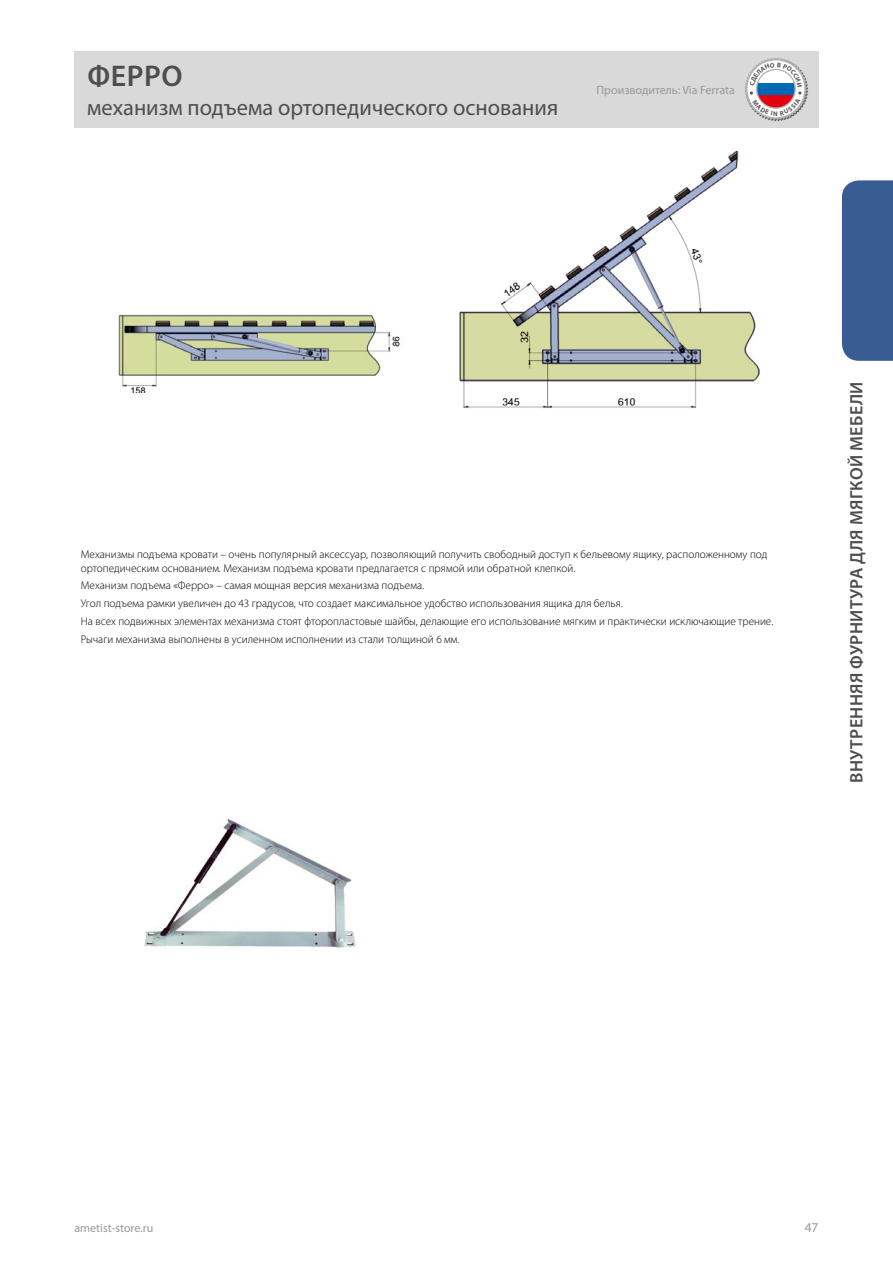
<style>
.page{position:relative;width:893px;height:1263px;background:#fff}
.page>*{position:absolute;margin:0;border:0;box-sizing:border-box;transform-origin:0 0}
.t1{font:600 30px "Myriad Pro";letter-spacing:.02em;color:#4e4e4d}
.t2{font:22.5px "Myriad Pro";color:#4e4e4d}
.t3{font:600 18px "Myriad Pro";letter-spacing:.02em;color:#4e4e4d}
.t4{font:13.5px "Myriad Pro";color:#989999}
.t5{font:12px "Myriad Pro";color:#989999}
.t6{font:300 11.25px/17.7px "Myriad Pro";color:#000}
</style>
<div class="page">
<div style="left:842px;top:180px;width:51px;height:181px;background:#395d92"></div>
<div style="left:74px;top:51px;width:745px;height:77px;background:#d9d9da"></div>
<img style="left:118px;top:314px;width:282px;height:78px">
<img style="left:144px;top:819px;width:212px;height:129px">
<img style="left:459px;top:150px;width:301px;height:259px">
<svg style="left:744px;top:57px;width:64px;height:64px"></svg>
<h1 class="t1" style="left:87px;top:57px;width:97px">ФЕРРО</h1>
<h2 class="t2" style="left:87px;top:93px;width:473px">механизм подъема ортопедического основания</h2>
<p class="t5" style="left:597px;top:82px;width:140px">Производитель: Via Ferrata</p>
<p class="t6" style="left:81px;top:547px;width:688px;line-height:13.5px">Механизмы подъема кровати – очень популярный аксессуар, позволяющий получить свободный доступ к бельевому ящику, расположенному под ортопедическим основанием. Механизм подъема кровати предлагается с прямой или обратной клепкой.</p>
<p class="t6" style="left:81px;top:577px;width:694px">Механизм подъема «Ферро» – самая мощная версия механизма подъема.<br>Угол подъема рамки увеличен до 43 градусов, что создает максимальное удобство использования ящика для белья.<br>На всех подвижных элементах механизма стоят фторопластовые шайбы, делающие его использование мягким и практически исключающие трение.<br>Рычаги механизма выполнены в усиленном исполнении из стали толщиной 6 мм.</p>
<h3 class="t3" style="left:845px;top:783px;width:403px;rotate:-90deg">ВНУТРЕННЯЯ ФУРНИТУРА ДЛЯ МЯГКОЙ МЕБЕЛИ</h3>
<p class="t5" style="left:74px;top:1220px;width:80px">ametist-store.ru</p>
<p class="t4" style="left:805px;top:1219px;width:15px">47</p>
</div>
